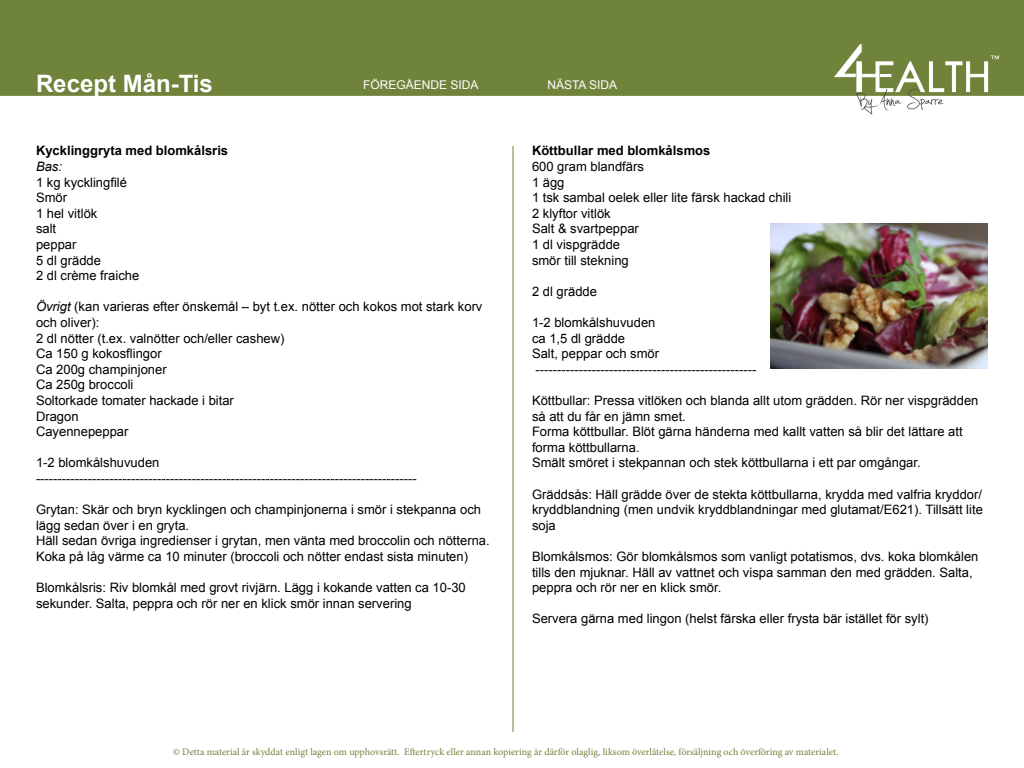
<style>
.page{position:relative;width:1024px;height:768px;background:#fff}
.page>*{position:absolute;margin:0;border:0;box-sizing:border-box;transform-origin:0 0}
.t1{font:700 24px "Arial";color:#fff}
.t2{font:13px/15.6px "Arial";color:#000}
.t3{font:700 13px "Arial";color:#000}
.t4{font:italic 13px "Arial";color:#000}
.t5{font:12px "Arial";color:#fff}
.t6{font:10px "Minion Pro";color:#70833a}
.s1{font-style:italic}
</style>
<div class="page">
<hr style="left:513px;top:146px;width:1px;height:586px;background:#70833a">
<div style="left:0;top:0;width:1024px;height:95px;background:#70833a"></div>
<div style="left:0;top:0;width:1024px;height:96px;border:1px solid #70833a"></div>
<img style="left:770px;top:223px;width:218px;height:146px">
<svg style="left:833px;top:44px;width:166px;height:70px"></svg>
<p class="t1" style="left:36px;top:68px;width:178px">Recept Mån-Tis</p>
<p class="t5" style="left:363px;top:77px;width:117px">FÖREGÅENDE SIDA</p>
<p class="t5" style="left:547px;top:77px;width:71px">NÄSTA SIDA</p>
<p class="t1" style="left:36px;top:68px;width:42px">xxx</p>
<p class="t3" style="left:36px;top:142px;width:194px">Kycklinggryta med blomkålsris</p>
<p class="t4" style="left:36px;top:158px;width:28px">Bas:</p>
<p class="t2" style="left:36px;top:174px;width:93px">1 kg kycklingfilé</p>
<p class="t2" style="left:36px;top:190px;width:33px">Smör</p>
<p class="t2" style="left:36px;top:206px;width:63px">1 hel vitlök</p>
<p class="t2" style="left:36px;top:221px;width:22px">salt</p>
<p class="t2" style="left:36px;top:237px;width:42px">peppar</p>
<p class="t2" style="left:36px;top:252px;width:67px">5 dl grädde</p>
<p class="t2" style="left:36px;top:268px;width:105px">2 dl crème fraiche</p>
<p class="t2" style="left:36px;top:299px;width:448px"><span class="s1">Övrigt</span> (kan varieras efter önskemål – byt t.ex. nötter och kokos mot stark korv och oliver):</p>
<p class="t2" style="left:36px;top:330px;width:250px">2 dl nötter (t.ex. valnötter och/eller cashew)</p>
<p class="t2" style="left:36px;top:346px;width:127px">Ca 150 g kokosflingor</p>
<p class="t2" style="left:36px;top:362px;width:132px">Ca 200g champinjoner</p>
<p class="t2" style="left:36px;top:377px;width:99px">Ca 250g broccoli</p>
<p class="t2" style="left:36px;top:393px;width:199px">Soltorkade tomater hackade i bitar</p>
<p class="t2" style="left:36px;top:408px;width:44px">Dragon</p>
<p class="t2" style="left:36px;top:424px;width:94px">Cayennepeppar</p>
<p class="t2" style="left:36px;top:455px;width:125px">1-2 blomkålshuvuden</p>
<p class="t2" style="left:36px;top:471px;width:382px">----------------------------------------------------------------------------------------</p>
<p class="t2" style="left:36px;top:502px;width:447px">Grytan: Skär och bryn kycklingen och champinjonerna i smör i stekpanna och lägg sedan över i en gryta.</p>
<p class="t2" style="left:36px;top:533px;width:455px">Häll sedan övriga ingredienser i grytan, men vänta med broccolin och nötterna.</p>
<p class="t2" style="left:36px;top:549px;width:434px">Koka på låg värme ca 10 minuter (broccoli och nötter endast sista minuten)</p>
<p class="t2" style="left:36px;top:580px;width:431px">Blomkålsris: Riv blomkål med grovt rivjärn. Lägg i kokande vatten ca 10-30 sekunder. Salta, peppra och rör ner en klick smör innan servering</p>
<p class="t3" style="left:532px;top:142px;width:180px">Köttbullar med blomkålsmos</p>
<p class="t2" style="left:532px;top:159px;width:113px">600 gram blandfärs</p>
<p class="t2" style="left:532px;top:174px;width:34px">1 ägg</p>
<p class="t2" style="left:532px;top:190px;width:261px">1 tsk sambal oelek eller lite färsk hackad chili</p>
<p class="t2" style="left:532px;top:206px;width:80px">2 klyftor vitlök</p>
<p class="t2" style="left:532px;top:221px;width:108px">Salt &amp; svartpeppar</p>
<p class="t2" style="left:532px;top:237px;width:90px">1 dl vispgrädde</p>
<p class="t2" style="left:532px;top:252px;width:98px">smör till stekning</p>
<p class="t2" style="left:532px;top:284px;width:67px">2 dl grädde</p>
<p class="t2" style="left:532px;top:315px;width:125px">1-2 blomkålshuvuden</p>
<p class="t2" style="left:532px;top:330px;width:95px">ca 1,5 dl grädde</p>
<p class="t2" style="left:532px;top:346px;width:129px">Salt, peppar och smör</p>
<p class="t2" style="left:536px;top:362px;width:222px">---------------------------------------------------</p>
<p class="t2" style="left:532px;top:393px;width:448px">Köttbullar: Pressa vitlöken och blanda allt utom grädden. Rör ner vispgrädden så att du får en jämn smet.</p>
<p class="t2" style="left:532px;top:424px;width:432px">Forma köttbullar. Blöt gärna händerna med kallt vatten så blir det lättare att forma köttbullarna.</p>
<p class="t2" style="left:532px;top:455px;width:390px">Smält smöret i stekpannan och stek köttbullarna i ett par omgångar.</p>
<p class="t2" style="left:532px;top:486px;width:452px;text-align:justify">Gräddsås: Häll grädde över de stekta köttbullarna, krydda med valfria kryddor/ kryddblandning (men undvik kryddblandningar med glutamat/E621). Tillsätt lite soja</p>
<p class="t2" style="left:532px;top:549px;width:448px">Blomkålsmos: Gör blomkålsmos som vanligt potatismos, dvs. koka blomkålen tills den mjuknar. Häll av vattnet och vispa samman den med grädden. Salta, peppra och rör ner en klick smör.</p>
<p class="t2" style="left:532px;top:611px;width:398px">Servera gärna med lingon (helst färska eller frysta bär istället för sylt)</p>
<p class="t6" style="left:173px;top:745px;width:667px">© Detta material är skyddat enligt lagen om upphovsrätt. Eftertryck eller annan kopiering är därför olaglig, liksom överlåtelse, försäljning och överföring av materialet.</p>
</div>
